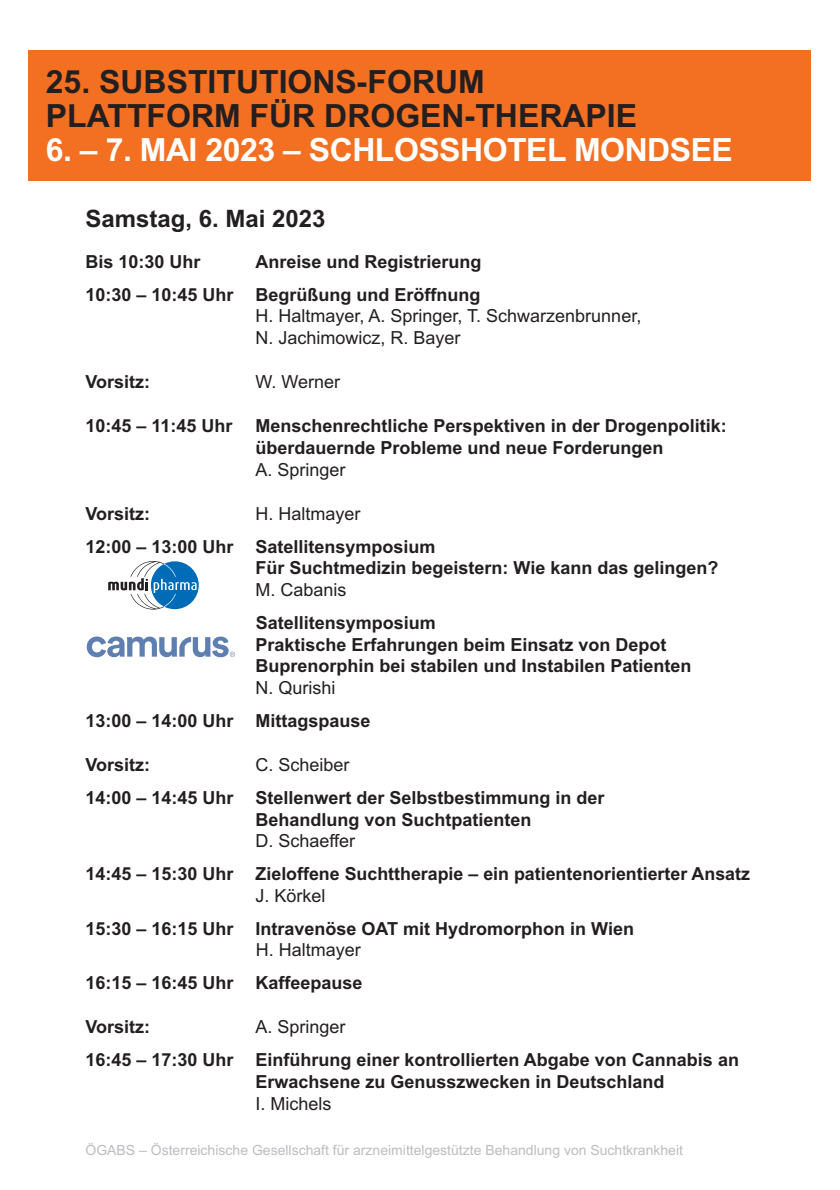
<style>
.page{position:relative;width:840px;height:1190px;background:#fff}
.page>*{position:absolute;margin:0;border:0;box-sizing:border-box;transform-origin:0 0}
.t1{font:700 32px/34px "Arial";color:#231f20}
.t2{font:700 32px "Arial";letter-spacing:-.015em;color:#fff}
.t3{font:700 24px "Arial";color:#231f20}
.t4{font:700 18px/21.6px "Arial";color:#231f20}
.t5{font:18px/21.6px "Arial";color:#231f20}
.t6{font:14px "Arial";color:#bbbdc0}
</style>
<div class="page">
<div style="left:29px;top:51px;width:782px;height:130px;background:#f36f21"></div>
<svg style="left:108px;top:561px;width:91px;height:49px"></svg>
<svg style="left:87px;top:637px;width:148px;height:20px"></svg>
<h1 class="t1" style="left:46px;top:68px;width:593px">25. SUBSTITUTIONS-FORUM<br>PLATTFORM FÜR DROGEN-THERAPIE</h1>
<h1 class="t2" style="left:46px;top:138px;width:689px">6. – 7. MAI 2023 – SCHLOSSHOTEL MONDSEE</h1>
<h2 class="t3" style="left:86px;top:209px;width:242px">Samstag, 6. Mai 2023</h2>
<p class="t4" style="left:86px;top:252px;width:117px">Bis 10:30 Uhr</p>
<p class="t4" style="left:86px;top:247px;width:398px;line-height:33px;text-align:right">Anreise und Registrierung<br>10:30 – 10:45 Uhr Begrüßung und Eröffnung</p>
<p class="t5" style="left:256px;top:307px;width:387px">H. Haltmayer, A. Springer, T. Schwarzenbrunner,<br>N. Jachimowicz, R. Bayer</p>
<p class="t4" style="left:86px;top:373px;width:66px">Vorsitz:</p>
<p class="t5" style="left:256px;top:373px;width:86px">W. Werner</p>
<p class="t4" style="left:86px;top:417px;width:149px">10:45 – 11:45 Uhr</p>
<p class="t4" style="left:256px;top:417px;width:473px">Menschenrechtliche Perspektiven in der Drogenpolitik: überdauernde Probleme und neue Forderungen</p>
<p class="t5" style="left:256px;top:460px;width:92px">A. Springer</p>
<p class="t4" style="left:86px;top:505px;width:66px">Vorsitz:</p>
<p class="t5" style="left:256px;top:505px;width:107px">H. Haltmayer</p>
<p class="t4" style="left:256px;top:537px;width:464px;text-indent:-170px">12:00 – 13:00 Uhr Satellitensymposium<br>Für Suchtmedizin begeistern: Wie kann das gelingen?</p>
<p class="t5" style="left:256px;top:581px;width:93px">M. Cabanis</p>
<p class="t4" style="left:256px;top:614px;width:438px">Satellitensymposium<br>Praktische Erfahrungen beim Einsatz von Depot<br>Buprenorphin bei stabilen und Instabilen Patienten</p>
<p class="t5" style="left:256px;top:678px;width:82px">N. Qurishi</p>
<p class="t4" style="left:86px;top:711px;width:287px">13:00 – 14:00 Uhr Mittagspause</p>
<p class="t4" style="left:86px;top:756px;width:66px">Vorsitz:</p>
<p class="t5" style="left:256px;top:756px;width:96px">C. Scheiber</p>
<p class="t4" style="left:256px;top:789px;width:351px;text-indent:-170px">14:00 – 14:45 Uhr Stellenwert der Selbstbestimmung in der<br>Behandlung von Suchtpatienten</p>
<p class="t5" style="left:256px;top:832px;width:101px">D. Schaeffer</p>
<p class="t4" style="left:86px;top:865px;width:666px">14:45 – 15:30 Uhr Zieloffene Suchttherapie – ein patientenorientierter Ansatz</p>
<p class="t5" style="left:256px;top:886px;width:72px">J. Körkel</p>
<p class="t4" style="left:86px;top:919px;width:550px">15:30 – 16:15 Uhr Intravenöse OAT mit Hydromorphon in Wien</p>
<p class="t5" style="left:256px;top:941px;width:107px">H. Haltmayer</p>
<p class="t4" style="left:86px;top:974px;width:279px">16:15 – 16:45 Uhr Kaffeepause</p>
<p class="t4" style="left:86px;top:1018px;width:66px">Vorsitz:</p>
<p class="t5" style="left:256px;top:1018px;width:92px">A. Springer</p>
<p class="t4" style="left:256px;top:1051px;width:485px;text-indent:-170px">16:45 – 17:30 Uhr Einführung einer kontrollierten Abgabe von Cannabis an<br>Erwachsene zu Genusszwecken in Deutschland</p>
<p class="t5" style="left:256px;top:1094px;width:78px">I. Michels</p>
<p class="t6" style="left:86px;top:1145px;width:599px">ÖGABS – Österreichische Gesellschaft für arzneimittelgestützte Behandlung von Suchtkrankheit</p>
</div>
